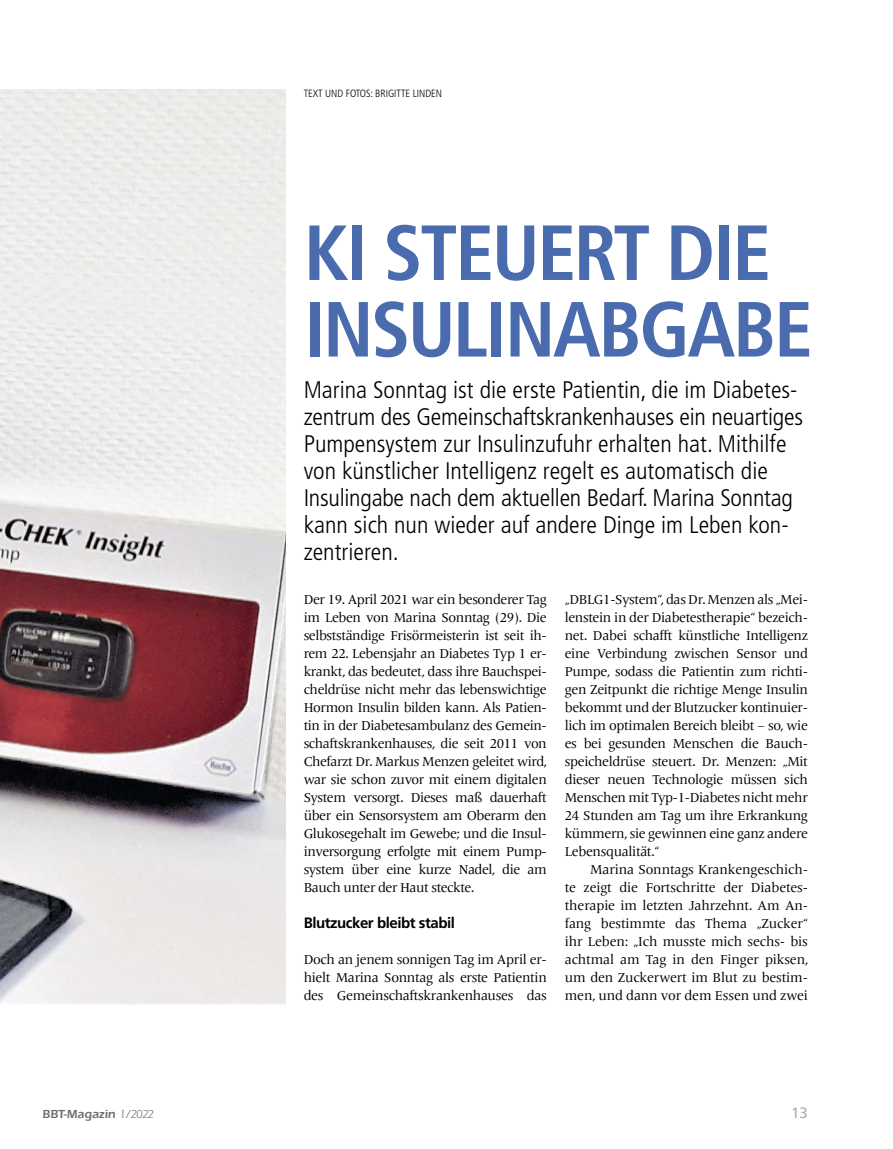
<style>
.page{position:relative;width:893px;height:1149px;background:#fff}
.page>*{position:absolute;margin:0;border:0;box-sizing:border-box;transform-origin:0 0}
.t1{font:700 condensed 78px/76.5px "Frutiger";letter-spacing:-.03em;color:#4a6caf}
.t2{font:300 condensed 24px/27px "Frutiger";color:#000}
.t3{font:700 15px "Frutiger";letter-spacing:-.03em;color:#000}
.t4{font:15px "Frutiger";color:#adadad}
.t5{font:13.5px/18px "Frutiger Serif LT Pro";letter-spacing:-.025em;color:#000;text-align:justify}
.t6{font:600 12px "ITC Eras LT";color:#6f6f6f}
.t7{font:300 condensed 10.5px "Frutiger LT Pro";color:#000}
.s1{font-weight:400}
</style>
<div class="page">
<img style="left:0;top:89px;width:286px;height:914px">
<p class="t7" style="left:304px;top:88px;width:140px">TEXT UND FOTOS: BRIGITTE LINDEN</p>
<h1 class="t1" style="left:304px;top:215px;width:511px">KI STEUERT DIE<br>INSULINABGABE</h1>
<p class="t2" style="left:304px;top:376px;width:501px">Marina Sonntag ist die erste Patientin, die im Diabetes&shy;zentrum des Gemeinschaftskrankenhauses ein neuartiges Pumpensystem zur Insulinzufuhr erhalten hat. Mithilfe von künstlicher Intelligenz regelt es automatisch die Insulingabe nach dem aktuellen Bedarf. Marina Sonntag kann sich nun wieder auf andere Dinge im Leben kon&shy;zentrieren.</p>
<p class="t5" style="left:304px;top:590px;width:245px">Der 19. April 2021 war ein besonderer Tag im Leben von Marina Sonntag (29). Die selbstständige Frisörmeisterin ist seit ih&shy;rem 22. Lebensjahr an Diabetes Typ 1 er&shy;krankt, das bedeutet, dass ihre Bauchspei&shy;cheldrüse nicht mehr das lebenswichtige Hormon Insulin bilden kann. Als Patien&shy;tin in der Diabetesambulanz des Gemein&shy;schaftskrankenhauses, die seit 2011 von Chefarzt Dr. Markus Menzen geleitet wird, war sie schon zuvor mit einem digitalen System versorgt. Dieses maß dauerhaft über ein Sensorsystem am Oberarm den Glukosegehalt im Gewebe; und die Insul&shy;inversorgung erfolgte mit einem Pump&shy;system über eine kurze Nadel, die am Bauch unter der Haut steckte.</p>
<p class="t3" style="left:304px;top:914px;width:153px">Blutzucker bleibt stabil</p>
<p class="t5" style="left:304px;top:950px;width:245px">Doch an jenem sonnigen Tag im April er&shy;hielt Marina Sonntag als erste Patientin des Gemeinschaftskrankenhauses das</p>
<p class="t5" style="left:565px;top:590px;width:245px">„DBLG1-System“, das Dr. Menzen als „Mei&shy;lenstein in der Diabetestherapie“ bezeich&shy;net. Dabei schafft künstliche Intelligenz eine Verbindung zwischen Sensor und Pumpe, sodass die Patientin zum richti&shy;gen Zeitpunkt die richtige Menge Insulin bekommt und der Blutzucker kontinuier&shy;lich im optimalen Bereich bleibt – so, wie es bei gesunden Menschen die Bauch&shy;speicheldrüse steuert. Dr. Menzen: „Mit dieser neuen Technologie müssen sich Menschen mit Typ-1-Diabetes nicht mehr 24 Stunden am Tag um ihre Erkrankung kümmern, sie gewinnen eine ganz andere Lebensqualität.“</p>
<p class="t5" style="left:565px;top:860px;width:245px;text-indent:26px">Marina Sonntags Krankengeschich&shy;te zeigt die Fortschritte der Diabetes&shy;therapie im letzten Jahrzehnt. Am An&shy;fang bestimmte das Thema „Zucker“ ihr Leben: „Ich musste mich sechs- bis achtmal am Tag in den Finger piksen, um den Zuckerwert im Blut zu bestim&shy;men, und dann vor dem Essen und zwei</p>
<p class="t6" style="left:43px;top:1106px;width:113px">BBT-Magazin <span class="s1">1/2022</span></p>
<p class="t4" style="left:791px;top:1103px;width:18px">13</p>
</div>
